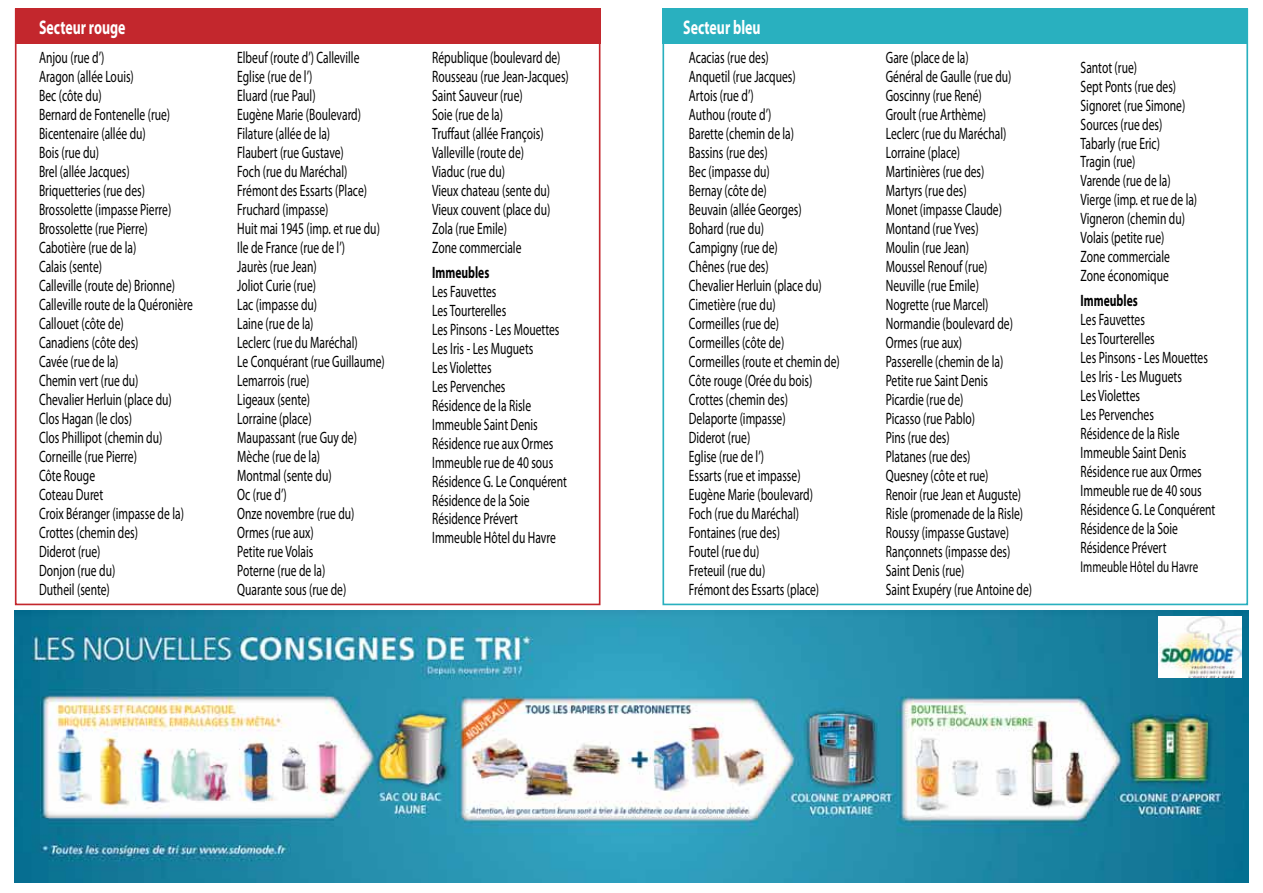
<style>
.page{position:relative;width:1263px;height:893px;background:#fff}
.page>*{position:absolute;margin:0;border:0;box-sizing:border-box;transform-origin:0 0}
.t1{font:700 19.8px "Myriad Pro";color:#fff;scale:.7 1}
.t2{font:16.5px/18.9px "Myriad Pro";color:#000;scale:.7 1}
.t3{font:700 16.5px "Myriad Pro";color:#000;scale:.7 1}
.t4{font:15.6px "Myriad Pro";color:#000;scale:.7 1}
</style>
<div class="page">
<div style="left:662px;top:9px;width:586px;height:35px;background:#29b0bf"></div>
<div style="left:15px;top:9px;width:585px;height:35px;background:#c3272d"></div>
<div style="left:15px;top:9px;width:585px;height:596px;border:2px solid #c3272d"></div>
<div style="left:662px;top:9px;width:586px;height:596px;border:2px solid #29b0bf"></div>
<img style="left:15px;top:610px;width:1233px;height:272px">
<img style="left:1159px;top:617px;width:83px;height:61px">
<p class="t1" style="left:39px;top:15px;width:125px">Secteur rouge</p>
<p class="t1" style="left:683px;top:14px;width:112px">Secteur bleu</p>
<p class="t2" style="left:689px;top:48px;width:217px">Acacias (rue des)<br>Anquetil (rue Jacques)<br>Artois (rue d’)<br>Authou (route d’)<br>Barette (chemin de la)<br>Bassins (rue des)<br>Bec (impasse du)<br>Bernay (côte de)<br>Beuvain (allée Georges)<br>Bohard (rue du)<br>Campigny (rue de)<br>Chênes (rue des)<br>Chevalier Herluin (place du)<br>Cimetière (rue du)<br>Cormeilles (rue de)<br>Cormeilles (côte de)<br>Cormeilles (route et chemin de)<br>Côte rouge (Orée du bois)<br>Crottes (chemin des)<br>Delaporte (impasse)<br>Diderot (rue)<br>Eglise (rue de l’)<br>Essarts (rue et impasse)<br>Eugène Marie (boulevard)<br>Foch (rue du Maréchal)<br>Fontaines (rue des)<br>Foutel (rue du)<br>Freteuil (rue du)<br>Frémont des Essarts (place)</p>
<p class="t2" style="left:886px;top:48px;width:211px">Gare (place de la)<br>Général de Gaulle (rue du)<br>Goscinny (rue René)<br>Groult (rue Arthème)<br>Leclerc (rue du Maréchal)<br>Lorraine (place)<br>Martinières (rue des)<br>Martyrs (rue des)<br>Monet (impasse Claude)<br>Montand (rue Yves)<br>Moulin (rue Jean)<br>Moussel Renouf (rue)<br>Neuville (rue Emile)<br>Nogrette (rue Marcel)<br>Normandie (boulevard de)<br>Ormes (rue aux)<br>Passerelle (chemin de la)<br>Petite rue Saint Denis<br>Picardie (rue de)<br>Picasso (rue Pablo)<br>Pins (rue des)<br>Platanes (rue des)<br>Quesney (côte et rue)<br>Renoir (rue Jean et Auguste)<br>Risle (promenade de la Risle)<br>Roussy (impasse Gustave)<br>Rançonnets (impasse des)<br>Saint Denis (rue)<br>Saint Exupéry (rue Antoine de)</p>
<p class="t2" style="left:1080px;top:57px;width:168px">Santot (rue)<br>Sept Ponts (rue des)<br>Signoret (rue Simone)<br>Sources (rue des)<br>Tabarly (rue Eric)<br>Tragin (rue)<br>Varende (rue de la)<br>Vierge (imp. et rue de la)<br>Vigneron (chemin du)<br>Volais (petite rue)<br>Zone commerciale<br>Zone économique</p>
<p class="t2" style="left:39px;top:48px;width:221px">Anjou (rue d’)<br>Aragon (allée Louis)<br>Bec (côte du)<br>Bernard de Fontenelle (rue)<br>Bicentenaire (allée du)<br>Bois (rue du)<br>Brel (allée Jacques)<br>Briquetteries (rue des)<br>Brossolette (impasse Pierre)<br>Brossolette (rue Pierre)<br>Cabotière (rue de la)<br>Calais (sente)<br>Calleville (route de) Brionne)<br>Calleville route de la Quéronière<br>Callouet (côte de)<br>Canadiens (côte des)<br>Cavée (rue de la)<br>Chemin vert (rue du)<br>Chevalier Herluin (place du)<br>Clos Hagan (le clos)<br>Clos Phillipot (chemin du)<br>Corneille (rue Pierre)<br>Côte Rouge<br>Coteau Duret<br>Croix Béranger (impasse de la)<br>Crottes (chemin des)<br>Diderot (rue)<br>Donjon (rue du)<br>Dutheil (sente)</p>
<p class="t2" style="left:237px;top:48px;width:212px">Elbeuf (route d’) Calleville<br>Eglise (rue de l’)<br>Eluard (rue Paul)<br>Eugène Marie (Boulevard)<br>Filature (allée de la)<br>Flaubert (rue Gustave)<br>Foch (rue du Maréchal)<br>Frémont des Essarts (Place)<br>Fruchard (impasse)<br>Huit mai 1945 (imp. et rue du)<br>Ile de France (rue de l’)<br>Jaurès (rue Jean)<br>Joliot Curie (rue)<br>Lac (impasse du)<br>Laine (rue de la)<br>Leclerc (rue du Maréchal)<br>Le Conquérant (rue Guillaume)<br>Lemarrois (rue)<br>Ligeaux (sente)<br>Lorraine (place)<br>Maupassant (rue Guy de)<br>Mèche (rue de la)<br>Montmal (sente du)<br>Oc (rue d’)<br>Onze novembre (rue du)<br>Ormes (rue aux)<br>Petite rue Volais<br>Poterne (rue de la)<br>Quarante sous (rue de)</p>
<p class="t2" style="left:432px;top:48px;width:197px">République (boulevard de)<br>Rousseau (rue Jean-Jacques)<br>Saint Sauveur (rue)<br>Soie (rue de la)<br>Truffaut (allée François)<br>Valleville (route de)<br>Viaduc (rue du)<br>Vieux chateau (sente du)<br>Vieux couvent (place du)<br>Zola (rue Emile)<br>Zone commerciale</p>
<p class="t3" style="left:432px;top:261px;width:83px">Immeubles</p>
<p class="t2" style="left:432px;top:281px;width:194px">Les Fauvettes<br>Les Tourterelles<br>Les Pinsons - Les Mouettes<br>Les Iris - Les Muguets<br>Les Violettes<br>Les Pervenches<br>Résidence de la Risle<br>Immeuble Saint Denis<br>Résidence rue aux Ormes<br>Immeuble rue de 40 sous<br>Résidence G. Le Conquérent<br>Résidence de la Soie<br>Résidence Prévert<br>Immeuble Hôtel du Havre</p>
<p class="t3" style="left:1080px;top:290px;width:83px">Immeubles</p>
<p class="t2" style="left:1080px;top:310px;width:194px">Les Fauvettes<br>Les Tourterelles<br>Les Pinsons - Les Mouettes<br>Les Iris - Les Muguets<br>Les Violettes<br>Les Pervenches<br>Résidence de la Risle<br>Immeuble Saint Denis<br>Résidence rue aux Ormes<br>Immeuble rue de 40 sous<br>Résidence G. Le Conquérent<br>Résidence de la Soie<br>Résidence Prévert</p>
<p class="t4" style="left:1080px;top:557px;width:169px">Immeuble Hôtel du Havre</p>
</div>
